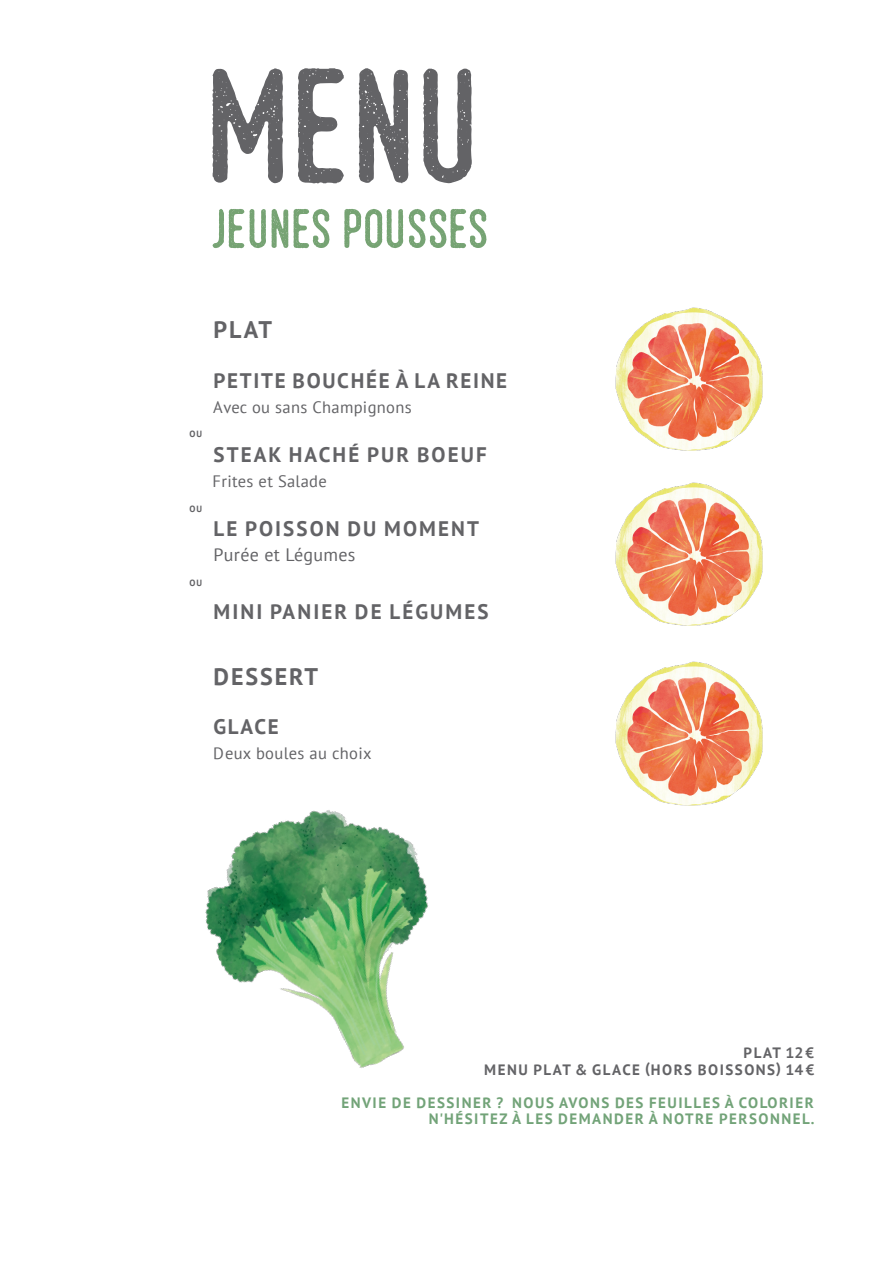
<style>
.page{position:relative;width:893px;height:1263px;background:#fff}
.page>*{position:absolute;margin:0;border:0;box-sizing:border-box;transform-origin:0 0}
.t1{font:159.75px "Hamurz Free Version";color:#636366}
.t2{font:54.45px "Hamurz Free Version";color:#76a373}
.t3{font:700 24px "PT Sans";letter-spacing:.08em;color:#636366}
.t4{font:700 21px "PT Sans";letter-spacing:.1em;color:#636366}
.t5{font:700 21px "PT Sans";letter-spacing:.08em;color:#636366}
.t6{font:18px "PT Sans";letter-spacing:.02em;color:#636366}
.t7{font:16.5px "PT Sans";letter-spacing:.02em;color:#636366}
.t8{font:700 15px/16.5px "PT Sans";letter-spacing:.1em;color:#72a378;text-align:right}
.t9{font:700 15px/16.5px "PT Sans";letter-spacing:.1em;color:#636366;text-align:right}
.t10{font:700 9px "PT Sans";color:#636366}
.s1{font-family:"PT Mono"}
</style>
<div class="page">
<img style="left:205px;top:810px;width:223px;height:258px">
<img style="left:615px;top:661px;width:148px;height:145px">
<img style="left:615px;top:482px;width:148px;height:144px">
<img style="left:615px;top:307px;width:148px;height:144px">
<h1 class="t1" style="left:213px;top:36px;width:277px">MENU</h1>
<h2 class="t2" style="left:213px;top:198px;width:279px">JEUNES POUSSES</h2>
<p class="t10" style="left:190px;top:428px;width:14px">OU</p>
<p class="t10" style="left:190px;top:502px;width:14px">OU</p>
<p class="t10" style="left:190px;top:577px;width:14px">OU</p>
<h3 class="t3" style="left:214px;top:314px;width:60px">PLAT</h3>
<h3 class="t5" style="left:213px;top:367px;width:295px">PETITE BOUCHÉE À LA REINE</h3>
<p class="t7" style="left:213px;top:396px;width:200px">Avec ou sans Champignons</p>
<h3 class="t4" style="left:213px;top:441px;width:275px">STEAK HACHÉ PUR BOEUF</h3>
<p class="t7" style="left:213px;top:470px;width:116px">Frites et Salade</p>
<h3 class="t4" style="left:213px;top:515px;width:267px">LE POISSON DU MOMENT</h3>
<p class="t6" style="left:213px;top:543px;width:144px">Purée et Légumes</p>
<h3 class="t4" style="left:213px;top:598px;width:277px">MINI PANIER DE LÉGUMES</h3>
<h3 class="t3" style="left:214px;top:661px;width:106px">DESSERT</h3>
<h3 class="t4" style="left:213px;top:713px;width:67px">GLACE</h3>
<p class="t7" style="left:213px;top:743px;width:160px">Deux boules au choix</p>
<p class="t9" style="left:484px;top:1044px;width:332px">PLAT <span class="s1">12€<br></span>MENU PLAT &amp; GLACE (HORS BOISSONS) <span class="s1">14€</span></p>
<p class="t8" style="left:341px;top:1094px;width:474px">ENVIE DE DESSINER ? NOUS AVONS DES FEUILLES À COLORIER<br>N'HÉSITEZ À LES DEMANDER À NOTRE PERSONNEL.</p>
</div>
